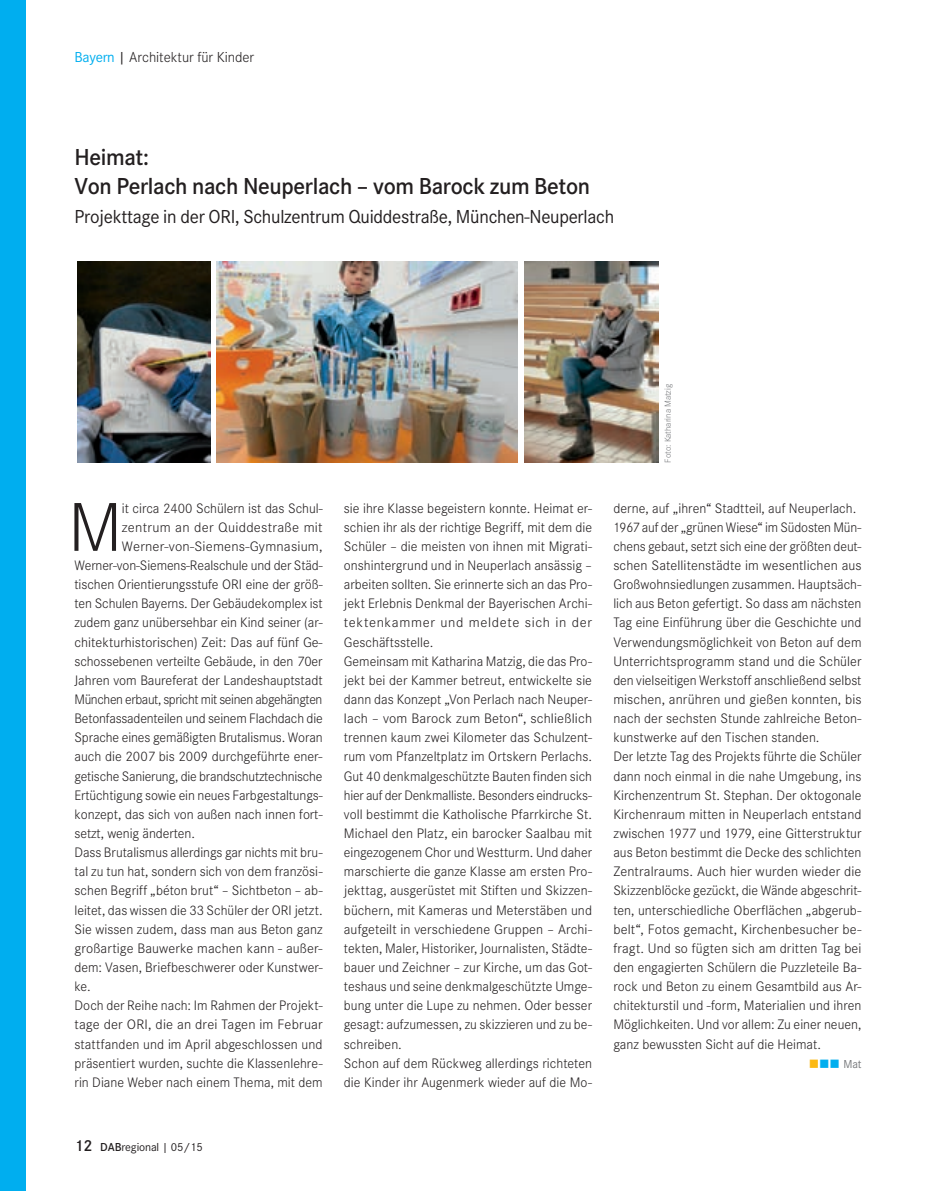
<style>
.page{position:relative;width:936px;height:1191px;background:#fff}
.page>*{position:absolute;margin:0;border:0;box-sizing:border-box;transform-origin:0 0}
.t1{font:300 71.55px "Corporate S";color:#231f20}
.t2{font:600 24px/28.8px "Corporate S";letter-spacing:-.015em;color:#231f20}
.t3{font:19.5px "Corporate S";letter-spacing:-.015em;color:#231f20}
.t4{font:300 15px "Corporate S";letter-spacing:-.005em;color:#231f20}
.t5{font:300 14.25px/19.2px "Corporate S";color:#231f20}
.t6{font:300 14.25px "Corporate S";letter-spacing:-.025em;color:#231f20}
.t7{font:300 14.25px "Corporate S";color:#231f20;scale:1.04 1}
.t8{font:300 14.25px "Corporate S";letter-spacing:.02em;color:#231f20;scale:1.04 1}
.t9{font:12px "Corporate S";letter-spacing:-.01em;color:#231f20}
.t10{font:12px "Corporate S";color:#76787b}
.t11{font:300 9px "Corporate S";letter-spacing:-.005em;color:#76787b}
.s1{font-weight:400;color:#00aeef}
.s2{font-weight:400}
.s3{font-weight:600;font-size:16.5px}
.s4{font-weight:600}
.s5{color:#fcb914}
.s6{color:#00aeef}
</style>
<div class="page">
<div style="left:0;top:0;width:26px;height:1191px;background:#00aeef"></div>
<img style="left:77px;top:262px;width:134px;height:200px">
<img style="left:216px;top:262px;width:301px;height:200px">
<img style="left:524px;top:262px;width:134px;height:200px">
<p class="t4" style="left:75px;top:49px;width:181px"><span class="s1">Bayern</span> <span class="s2">|</span> Architektur für Kinder</p>
<h2 class="t2" style="left:74px;top:143px;width:517px">Heimat:<br>Von Perlach nach Neuperlach – vom Barock zum Beton</h2>
<h3 class="t3" style="left:74px;top:205px;width:541px">Projekttage in der ORI, Schulzentrum Quiddestraße, München-Neuperlach</h3>
<p class="t11" style="left:662px;top:462px;width:80px;rotate:-90deg">Foto: Katharina Matzig</p>
<h1 class="t1" style="left:68px;top:487px;width:56px">M</h1>
<p class="t5" style="left:122px;top:498px;width:202px">it circa 2400 Schülern ist das Schul-</p>
<p class="t8" style="left:122px;top:519px;width:194px">zentrum an der Quiddestraße mit</p>
<p class="t7" style="left:122px;top:538px;width:194px">Werner-von-Siemens-Gymnasium,</p>
<p class="t5" style="left:74px;top:556px;width:250px">Werner-von-Siemens-Realschule und der Städ-</p>
<p class="t5" style="left:74px;top:575px;width:250px">tischen Orientierungsstufe ORI eine der größ-</p>
<p class="t5" style="left:74px;top:594px;width:250px">ten Schulen Bayerns. Der Gebäudekomplex ist</p>
<p class="t5" style="left:74px;top:613px;width:250px">zudem ganz unübersehbar ein Kind seiner (ar-</p>
<p class="t5" style="left:74px;top:632px;width:250px">chitekturhistorischen) Zeit: Das auf fünf Ge-</p>
<p class="t5" style="left:74px;top:651px;width:250px">schossebenen verteilte Gebäude, in den 70er</p>
<p class="t5" style="left:74px;top:670px;width:249px">Jahren vom Baureferat der Landeshauptstadt</p>
<p class="t6" style="left:74px;top:691px;width:249px">München erbaut, spricht mit seinen abgehängten</p>
<p class="t5" style="left:74px;top:709px;width:250px">Betonfassadenteilen und seinem Flachdach die</p>
<p class="t5" style="left:74px;top:728px;width:250px">Sprache eines gemäßigten Brutalismus. Woran</p>
<p class="t5" style="left:74px;top:747px;width:250px">auch die 2007 bis 2009 durchgeführte ener-</p>
<p class="t5" style="left:74px;top:766px;width:249px">getische Sanierung, die brandschutztechnische</p>
<p class="t5" style="left:74px;top:785px;width:250px">Ertüchtigung sowie ein neues Farbgestaltungs-</p>
<p class="t5" style="left:74px;top:804px;width:250px">konzept, das sich von außen nach innen fort-</p>
<p class="t5" style="left:74px;top:823px;width:122px">setzt, wenig änderten.</p>
<p class="t5" style="left:74px;top:843px;width:250px">Dass Brutalismus allerdings gar nichts mit bru-</p>
<p class="t5" style="left:74px;top:862px;width:250px">tal zu tun hat, sondern sich von dem französi-</p>
<p class="t5" style="left:74px;top:881px;width:250px">schen Begriff „béton brut“ – Sichtbeton – ab-</p>
<p class="t5" style="left:74px;top:900px;width:250px">leitet, das wissen die 33 Schüler der ORI jetzt.</p>
<p class="t5" style="left:74px;top:919px;width:250px">Sie wissen zudem, dass man aus Beton ganz</p>
<p class="t5" style="left:74px;top:938px;width:250px">großartige Bauwerke machen kann - außer-</p>
<p class="t5" style="left:74px;top:957px;width:250px">dem: Vasen, Briefbeschwerer oder Kunstwer-</p>
<p class="t5" style="left:74px;top:977px;width:18px">ke.</p>
<p class="t5" style="left:74px;top:996px;width:250px">Doch der Reihe nach: Im Rahmen der Projekt-</p>
<p class="t5" style="left:74px;top:1015px;width:250px">tage der ORI, die an drei Tagen im Februar</p>
<p class="t5" style="left:74px;top:1034px;width:250px">stattfanden und im April abgeschlossen und</p>
<p class="t5" style="left:74px;top:1053px;width:250px">präsentiert wurden, suchte die Klassenlehre-</p>
<p class="t5" style="left:74px;top:1072px;width:250px">rin Diane Weber nach einem Thema, mit dem</p>
<p class="t9" style="left:74px;top:1140px;width:130px"><span class="s3">12</span> <span class="s4">DAB</span>regional | 05/15</p>
<p class="t5" style="left:344px;top:498px;width:250px">sie ihre Klasse begeistern konnte. Heimat er&shy;schien ihr als der richtige Begriff, mit dem die Schüler – die meisten von ihnen mit Migrati&shy;onshintergrund und in Neuperlach ansässig – arbeiten sollten. Sie erinnerte sich an das Pro&shy;jekt Erlebnis Denkmal der Bayerischen Archi&shy;tektenkammer und meldete sich in der Geschäftsstelle.<br>Gemeinsam mit Katharina Matzig, die das Pro&shy;jekt bei der Kammer betreut, entwickelte sie dann das Konzept „Von Perlach nach Neuper&shy;lach – vom Barock zum Beton“, schließlich trennen kaum zwei Kilometer das Schulzent&shy;rum vom Pfanzeltplatz im Ortskern Perlachs.<br>Gut 40 denkmalgeschützte Bauten finden sich hier auf der Denkmalliste. Besonders eindrucks&shy;voll bestimmt die Katholische Pfarrkirche St.<br>Michael den Platz, ein barocker Saalbau mit eingezogenem Chor und Westturm. Und daher marschierte die ganze Klasse am ersten Pro&shy;jekttag, ausgerüstet mit Stiften und Skizzen&shy;büchern, mit Kameras und Meterstäben und aufgeteilt in verschiedene Gruppen – Archi&shy;tekten, Maler, Historiker, Journalisten, Städte&shy;bauer und Zeichner – zur Kirche, um das Got&shy;teshaus und seine denkmalgeschützte Umge&shy;bung unter die Lupe zu nehmen. Oder besser gesagt: aufzumessen, zu skizzieren und zu be&shy;schreiben.<br>Schon auf dem Rückweg allerdings richteten die Kinder ihr Augenmerk wieder auf die Mo-</p>
<p class="t5" style="left:613px;top:498px;width:250px">derne, auf „ihren“ Stadtteil, auf Neuperlach.<br>1967 auf der „grünen Wiese“ im Südosten Mün&shy;chens gebaut, setzt sich eine der größten deut&shy;schen Satellitenstädte im wesentlichen aus Großwohnsiedlungen zusammen. Hauptsäch&shy;lich aus Beton gefertigt. So dass am nächsten Tag eine Einführung über die Geschichte und Verwendungsmöglichkeit von Beton auf dem Unterrichtsprogramm stand und die Schüler den vielseitigen Werkstoff anschließend selbst mischen, anrühren und gießen konnten, bis nach der sechsten Stunde zahlreiche Beton&shy;kunstwerke auf den Tischen standen.<br>Der letzte Tag des Projekts führte die Schüler dann noch einmal in die nahe Umgebung, ins Kirchenzentrum St. Stephan. Der oktogonale Kirchenraum mitten in Neuperlach entstand zwischen 1977 und 1979, eine Gitterstruktur aus Beton bestimmt die Decke des schlichten Zentralraums. Auch hier wurden wieder die Skizzenblöcke gezückt, die Wände abgeschrit&shy;ten, unterschiedliche Oberflächen „abgerub&shy;belt“, Fotos gemacht, Kirchenbesucher be&shy;fragt. Und so fügten sich am dritten Tag bei den engagierten Schülern die Puzzleteile Ba&shy;rock und Beton zu einem Gesamtbild aus Ar&shy;chitekturstil und -form, Materialien und ihren Möglichkeiten. Und vor allem: Zu einer neuen, ganz bewussten Sicht auf die Heimat.</p>
<p class="t10" style="left:808px;top:1056px;width:54px"><span class="s5">■</span><span class="s6">■■</span> Mat</p>
</div>
